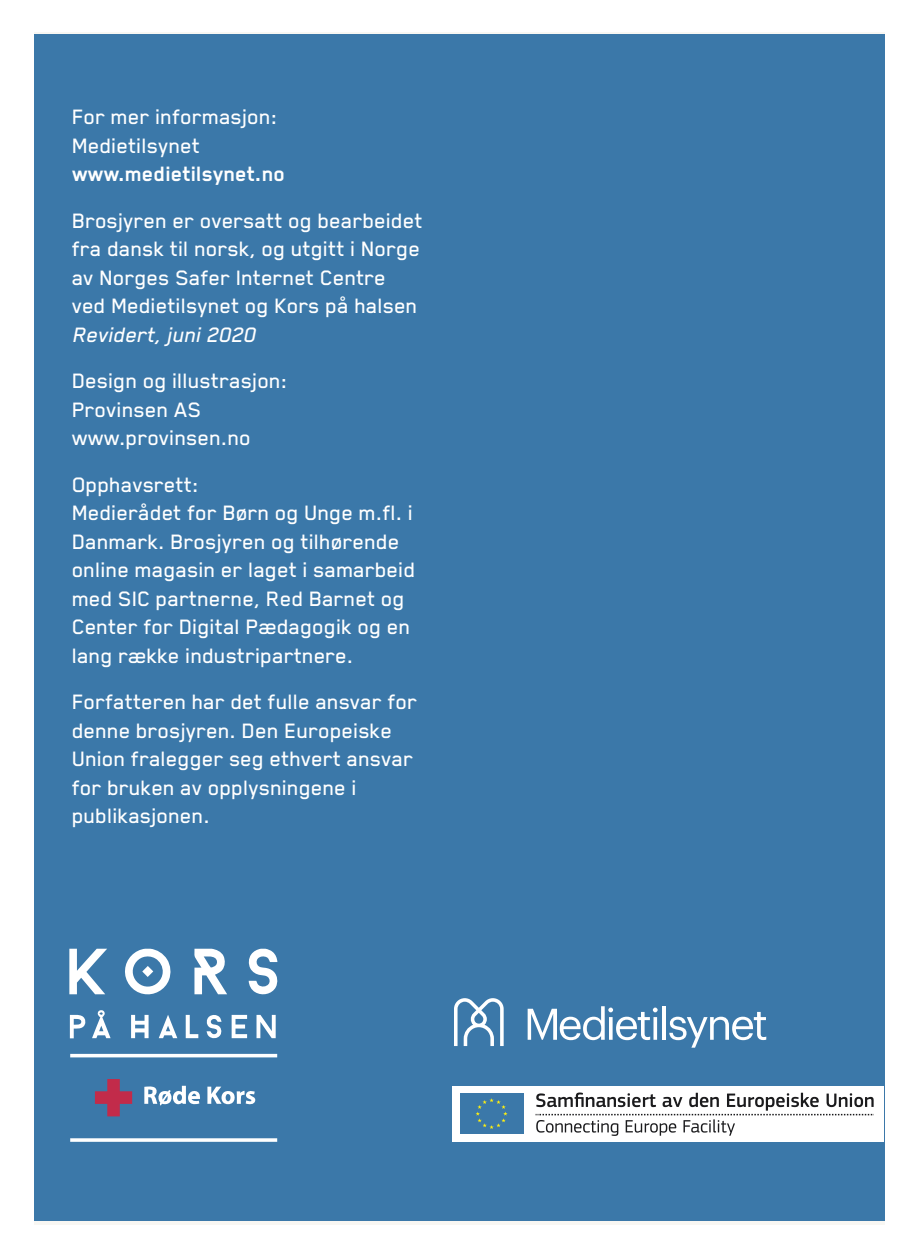
<style>
.page{position:relative;width:919px;height:1259px;background:#fff}
.page>*{position:absolute;margin:0;border:0;box-sizing:border-box;transform-origin:0 0}
.t1{font:500 24px/28.5px "Blender";color:#fff}
.t2{font:700 24px "Blender";color:#fff}
.t3{font:italic 500 24px "Blender";color:#fff}
</style>
<div class="page">
<div style="left:35px;top:34px;width:849px;height:1187px;background:#3b78a9"></div>
<svg style="left:69px;top:948px;width:38px;height:46px"></svg>
<svg style="left:125px;top:948px;width:46px;height:47px"></svg>
<svg style="left:194px;top:948px;width:33px;height:46px"></svg>
<svg style="left:248px;top:948px;width:30px;height:47px"></svg>
<svg style="left:142px;top:966px;width:11px;height:11px"></svg>
<svg style="left:92px;top:1010px;width:19px;height:28px"></svg>
<svg style="left:70px;top:1014px;width:16px;height:24px"></svg>
<svg style="left:131px;top:1015px;width:17px;height:23px"></svg>
<svg style="left:159px;top:1015px;width:18px;height:23px"></svg>
<svg style="left:186px;top:1015px;width:12px;height:23px"></svg>
<svg style="left:206px;top:1015px;width:16px;height:24px"></svg>
<svg style="left:231px;top:1015px;width:16px;height:23px"></svg>
<svg style="left:256px;top:1015px;width:20px;height:23px"></svg>
<svg style="left:70px;top:1054px;width:207px;height:3px"></svg>
<svg style="left:144px;top:1085px;width:56px;height:20px"></svg>
<svg style="left:207px;top:1086px;width:49px;height:19px"></svg>
<svg style="left:70px;top:1138px;width:207px;height:3px"></svg>
<svg style="left:95px;top:1079px;width:37px;height:37px"></svg>
<div style="left:452px;top:1086px;width:432px;height:55px;background:#fff"></div>
<div style="left:460px;top:1093px;width:63px;height:41px;background:#3b78a9"></div>
<svg style="left:476px;top:1098px;width:31px;height:31px"></svg>
<svg style="left:535px;top:1092px;width:338px;height:44px"></svg>
<svg style="left:527px;top:1006px;width:130px;height:34px"></svg>
<hr style="left:662px;top:1006px;width:4px;height:33px;background:#fff">
<svg style="left:669px;top:1012px;width:97px;height:35px"></svg>
<svg style="left:454px;top:998px;width:49px;height:48px"></svg>
<p class="t1" style="left:72px;top:102px;width:207px">For mer informasjon:</p>
<p class="t1" style="left:72px;top:131px;width:130px">Medietilsynet</p>
<p class="t2" style="left:72px;top:161px;width:214px">www.medietilsynet.no</p>
<p class="t1" style="left:72px;top:205px;width:352px">Brosjyren er oversatt og bearbeidet fra dansk til norsk, og utgitt i Norge av Norges Safer Internet Centre ved Medietilsynet og Kors på halsen</p>
<p class="t3" style="left:72px;top:322px;width:185px">Revidert, juni 2020</p>
<p class="t1" style="left:72px;top:366px;width:217px">Design og illustrasjon:<br>Provinsen AS</p>
<p class="t1" style="left:72px;top:423px;width:180px">www.provinsen.no</p>
<p class="t1" style="left:72px;top:469px;width:128px">Opphavsrett:</p>
<p class="t1" style="left:72px;top:498px;width:345px">Medierådet for Børn og Unge m.fl. i Danmark. Brosjyren og tilhørende online magasin er laget i samarbeid med SIC partnerne, Red Barnet og Center for Digital Pædagogik og en lang række industripartnere.</p>
<p class="t1" style="left:72px;top:687px;width:347px">Forfatteren har det fulle ansvar for denne brosjyren. Den Europeiske<br>Union fralegger seg ethvert ansvar for bruken av opplysningene i publikasjonen.</p>
</div>
